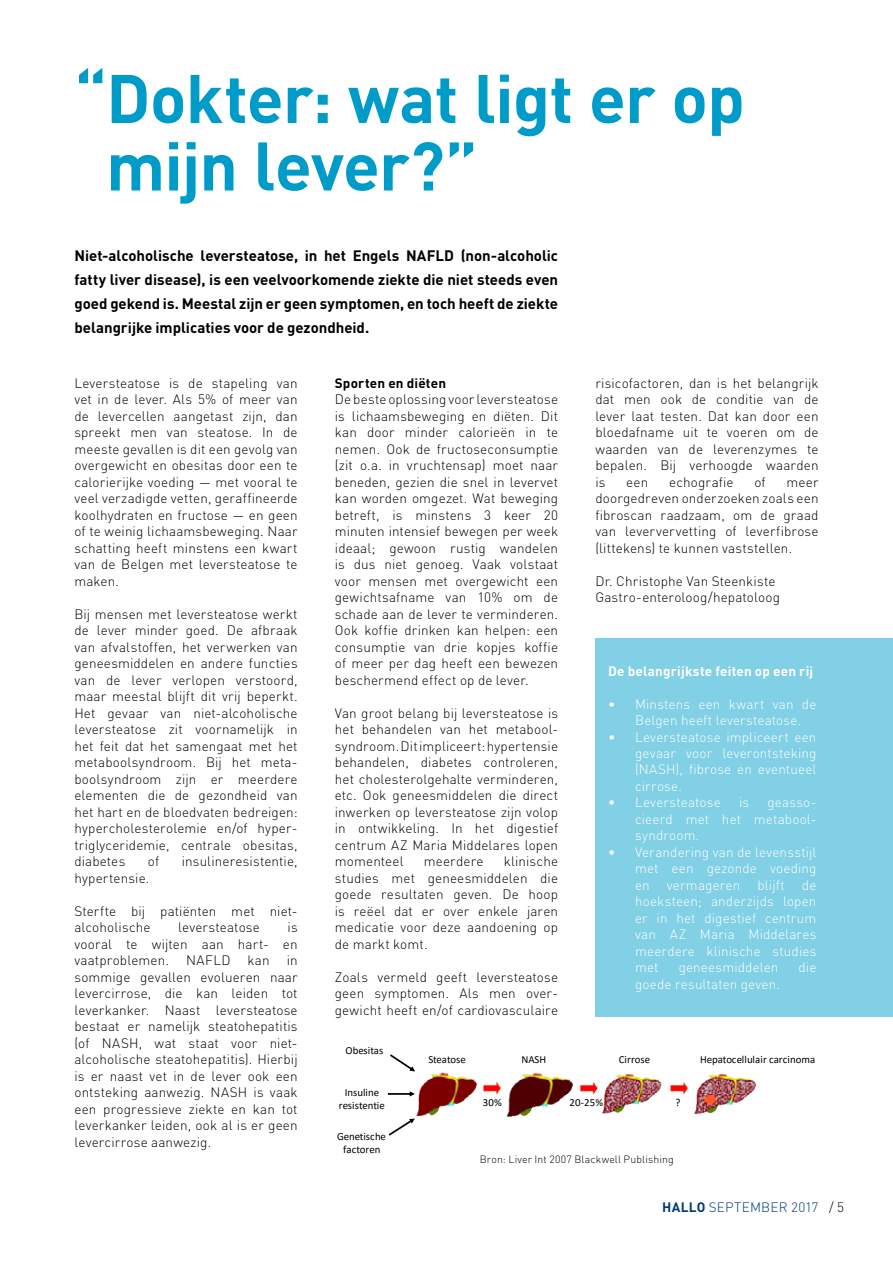
<style>
.page{position:relative;width:893px;height:1263px;background:#fff}
.page>*{position:absolute;margin:0;border:0;box-sizing:border-box;transform-origin:0 0}
.t1{font:700 67.5px/67.5px "DINOT";letter-spacing:-.015em;color:#009cc9}
.t2{font:700 15px/24px "DINOT";color:#000;text-align:justify}
.t3{font:300 13.5px/16.5px "DINOT";letter-spacing:.01em;color:#000;text-align:justify}
.t4{font:300 13.5px/16.5px "DINOT";letter-spacing:.01em;color:#fff;text-align:justify}
.t5{font:700 13.5px "DINOT";letter-spacing:.01em;color:#fff}
.t6{font:300 13.5px "DINOT";letter-spacing:.015em;color:#003a7a}
.t7{font:700 13.5px "DINOT";letter-spacing:.01em;color:#000}
.t8{font:10.8px/13px "Calibri";color:#000;text-align:center}
.t9{font:300 10.5px "DINOT";letter-spacing:.015em;color:#000}
.s1{font-weight:700}
.s2{color:#000}
</style>
<div class="page">
<img style="left:409px;top:1071px;width:348px;height:46px">
<svg style="left:390px;top:1054px;width:25px;height:17px"></svg>
<svg style="left:389px;top:1118px;width:26px;height:18px"></svg>
<svg style="left:388px;top:1091px;width:27px;height:5px"></svg>
<div style="left:595px;top:638px;width:298px;height:378px;background:#81d0e5"></div>
<h1 class="t1" style="left:106px;top:63px;width:640px;text-indent:-32px">“Dokter: wat ligt er op mijn lever?”</h1>
<p class="t2" style="left:74px;top:243px;width:485px">Niet-alcoholische leversteatose, in het Engels NAFLD (non-alcoholic fatty liver disease), is een veelvoorkomende ziekte die niet steeds even goed gekend is. Meestal zijn er geen symptomen, en toch heeft de ziekte belangrijke implicaties voor de gezondheid.</p>
<p class="t3" style="left:74px;top:374px;width:225px">Leversteatose is de stapeling van vet in de lever. Als 5% of meer van de levercellen aangetast zijn, dan spreekt men van steatose. In de meeste gevallen is dit een gevolg van overgewicht en obesitas door een te calorierijke voeding — met vooral te veel verzadigde vetten, geraffineerde koolhydraten en fructose — en geen of te weinig lichaamsbeweging. Naar schatting heeft minstens een kwart van de Belgen met leversteatose te maken.</p>
<p class="t3" style="left:74px;top:605px;width:225px">Bij mensen met leversteatose werkt de lever minder goed. De afbraak van afvalstoffen, het verwerken van geneesmiddelen en andere functies van de lever verlopen verstoord, maar meestal blijft dit vrij beperkt.<br>Het gevaar van niet-alcoholische leversteatose zit voornamelijk in het feit dat het samengaat met het metaboolsyndroom. Bij het meta&shy;boolsyndroom zijn er meerdere elementen die de gezondheid van het hart en de bloedvaten bedreigen: hypercholesterolemie en/of hyper&shy;triglyceridemie, centrale obesitas, diabetes</p>
<p class="t3" style="left:148px;top:853px;width:13px">of</p>
<p class="t3" style="left:182px;top:853px;width:117px">insulineresistentie,</p>
<p class="t3" style="left:74px;top:869px;width:77px">hypertensie.</p>
<p class="t3" style="left:74px;top:902px;width:225px">Sterfte bij patiënten met niet&shy;alcoholische</p>
<p class="t3" style="left:74px;top:919px;width:225px;text-indent:213px">is vooral te wijten aan hart- en vaatproblemen.</p>
<p class="t3" style="left:178px;top:919px;width:83px">leversteatose</p>
<p class="t3" style="left:74px;top:952px;width:225px;text-indent:212px">in sommige gevallen evolueren naar levercirrose, die kan leiden tot leverkanker. Naast leversteatose bestaat er namelijk steatohepatitis (of NASH, wat staat voor niet&shy;alcoholische steatohepatitis). Hierbij is er naast vet in de lever ook een ontsteking aanwezig. NASH is vaak een progressieve ziekte en kan tot leverkanker leiden, ook al is er geen levercirrose aanwezig.</p>
<p class="t3" style="left:186px;top:952px;width:46px">NAFLD</p>
<p class="t3" style="left:248px;top:952px;width:24px">kan</p>
<p class="t7" style="left:335px;top:374px;width:113px">Sporten en diëten</p>
<p class="t3" style="left:335px;top:391px;width:225px">De beste oplossing voor leversteatose is lichaamsbeweging en diëten. Dit kan door minder calorieën in te nemen. Ook de fructoseconsumptie (zit o.a. in vruchtensap) moet naar beneden, gezien die snel in levervet kan worden omgezet. Wat beweging betreft, is minstens 3 keer 20 minuten intensief bewegen per week ideaal; gewoon rustig wandelen is dus niet genoeg. Vaak volstaat voor mensen met overgewicht een gewichtsafname van 10% om de schade aan de lever te verminderen.<br>Ook koffie drinken kan helpen: een consumptie van drie kopjes koffie of meer per dag heeft een bewezen beschermend effect op de lever.</p>
<p class="t3" style="left:335px;top:704px;width:225px">Van groot belang bij leversteatose is het behandelen van het metabool&shy;syndroom. Dit impliceert: hypertensie behandelen, diabetes controleren, het cholesterolgehalte verminderen, etc. Ook geneesmiddelen die direct inwerken op leversteatose zijn volop in ontwikkeling. In het digestief centrum AZ Maria Middelares lopen momenteel</p>
<p class="t3" style="left:595px;top:374px;width:225px">risicofactoren, dan is het belangrijk dat men ook de conditie van de lever laat testen. Dat kan door een bloedafname uit te voeren om de waarden van de leverenzymes te bepalen. Bij verhoogde waarden is</p>
<p class="t3" style="left:626px;top:473px;width:23px">een</p>
<p class="t3" style="left:669px;top:473px;width:66px">echografie</p>
<p class="t3" style="left:754px;top:473px;width:13px">of</p>
<p class="t3" style="left:595px;top:473px;width:225px;text-indent:191px">meer doorgedreven onderzoeken zoals een fibroscan raadzaam, om de graad van leververvetting of leverfibrose (littekens) te kunnen vaststellen.</p>
<p class="t3" style="left:595px;top:572px;width:186px">Dr. Christophe Van Steenkiste<br>Gastro-enteroloog/hepatoloog</p>
<p class="t5" style="left:608px;top:662px;width:207px">De belangrijkste feiten op een rij</p>
<p class="t4" style="left:635px;top:695px;width:183px;text-indent:-27px">• Minstens een kwart van de<br>Belgen heeft leversteatose.</p>
<p class="t4" style="left:635px;top:728px;width:183px;text-indent:-27px">• Leversteatose impliceert een gevaar voor leverontsteking (NASH), fibrose en eventueel cirrose.</p>
<p class="t4" style="left:608px;top:794px;width:114px">• Leversteatose</p>
<p class="t4" style="left:739px;top:794px;width:12px">is</p>
<p class="t4" style="left:635px;top:794px;width:183px;text-indent:132px">geasso&shy;cieerd met het metabool&shy;syndroom.</p>
<p class="t4" style="left:635px;top:844px;width:183px;text-indent:-27px">• Verandering van de levensstijl met een gezonde voeding en</p>
<p class="t3" style="left:335px;top:853px;width:225px;text-indent:169px">klinische studies met geneesmiddelen die goede resultaten geven. De hoop is reëel dat er over enkele jaren medicatie voor deze aandoening op de markt komt.</p>
<p class="t3" style="left:335px;top:968px;width:225px">Zoals vermeld geeft leversteatose geen symptomen. Als men over&shy;gewicht heeft en/of cardiovasculaire</p>
<p class="t8" style="left:428px;top:1052px;width:39px">Steatose</p>
<p class="t8" style="left:522px;top:1052px;width:26px">NASH</p>
<p class="t8" style="left:619px;top:1052px;width:33px">Cirrose</p>
<p class="t8" style="left:700px;top:1052px;width:117px">Hepatocellulair carcinoma</p>
<p class="t8" style="left:483px;top:1096px;width:20px">30%</p>
<p class="t8" style="left:569px;top:1096px;width:35px">20-25%</p>
<p class="t8" style="left:675px;top:1096px;width:7px">?</p>
<p class="t3" style="left:424px;top:853px;width:61px">meerdere</p>
<p class="t4" style="left:635px;top:877px;width:183px;text-indent:167px">de hoeksteen; anderzijds lopen er in het digestief centrum van AZ Maria Middelares meerdere klinische studies met</p>
<p class="t4" style="left:667px;top:877px;width:75px">vermageren</p>
<p class="t4" style="left:757px;top:877px;width:29px">blijft</p>
<p class="t4" style="left:679px;top:959px;width:101px">geneesmiddelen</p>
<p class="t4" style="left:799px;top:959px;width:19px">die</p>
<p class="t4" style="left:635px;top:976px;width:146px">goede resultaten geven.</p>
<p class="t8" style="left:345px;top:1044px;width:39px">Obesitas</p>
<p class="t8" style="left:339px;top:1085px;width:48px">Insuline resistentie</p>
<p class="t8" style="left:337px;top:1129px;width:50px">Genetische factoren</p>
<p class="t9" style="left:480px;top:1152px;width:195px">Bron: Liver Int 2007 Blackwell Publishing</p>
<p class="t6" style="left:662px;top:1198px;width:184px"><span class="s1">HALLO</span> SEPTEMBER 2017 <span class="s2">/ 5</span></p>
</div>
